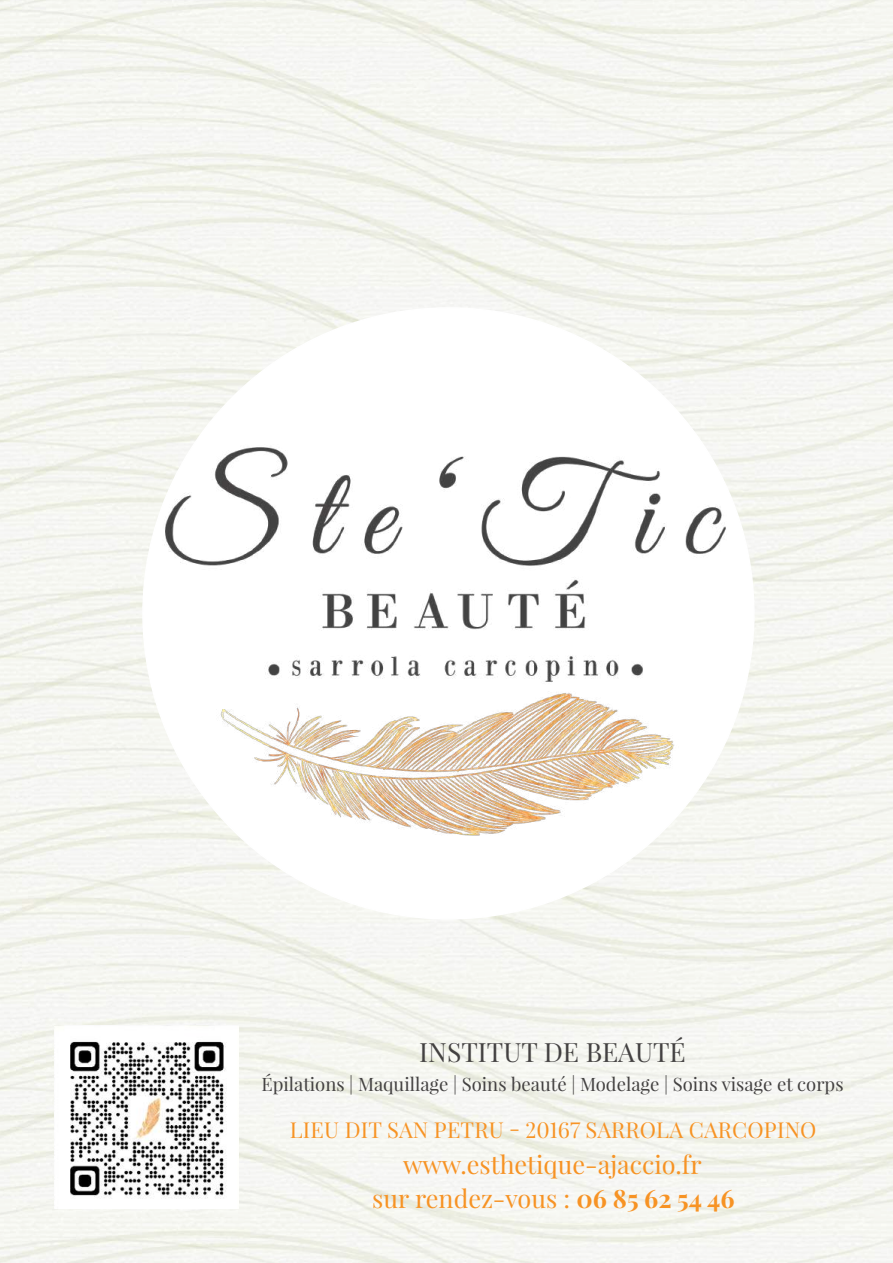
<style>
.page{position:relative;width:893px;height:1263px;background:#fff}
.page>*{position:absolute;margin:0;border:0;box-sizing:border-box;transform-origin:0 0}
.t1{font:26.55px "Playfair Display";color:#434141}
.t2{font:25.2px/34.2px "Playfair Display";color:#f79324;text-align:center}
.t3{font:21.9px "Playfair Display";letter-spacing:.01em;color:#f79324}
.t4{font:18.45px "Playfair Display";color:#434141}
.s1{font-weight:700}
</style>
<div class="page">
<img style="left:138px;top:409px;width:617px;height:445px">
<img style="left:54px;top:1026px;width:185px;height:183px">
<h1 class="t1" style="left:419px;top:1035px;width:268px">INSTITUT DE BEAUTÉ</h1>
<p class="t4" style="left:261px;top:1073px;width:584px">Épilations | Maquillage | Soins beauté | Modelage | Soins visage et corps</p>
<p class="t3" style="left:290px;top:1116px;width:528px">LIEU DIT SAN PETRU - 20167 SARROLA CARCOPINO</p>
<h2 class="t2" style="left:372px;top:1147px;width:364px">www.esthetique-ajaccio.fr<br>sur rendez-vous : <span class="s1">06 85 62 54 46</span></h2>
</div>
